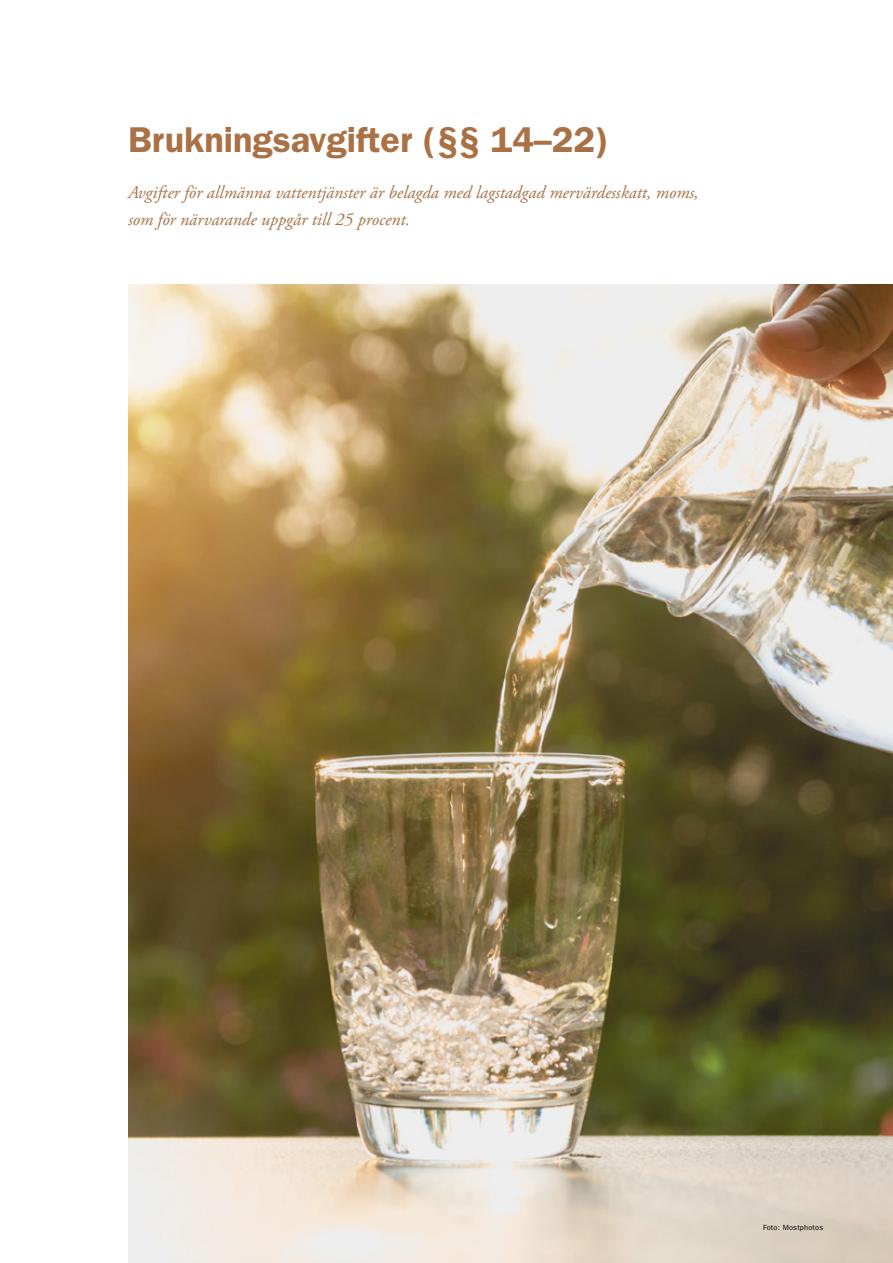
<style>
.page{position:relative;width:893px;height:1263px;background:#fff}
.page>*{position:absolute;margin:0;border:0;box-sizing:border-box;transform-origin:0 0}
.Rubrik_H1{font:600 36px "ITC Franklin Gothic Std";color:#aa7145}
.Paragraf{font:italic 18px/27px "Adobe Garamond Pro";color:#aa7145}
.t1{font:7.5px "ITC Franklin Gothic Std";letter-spacing:.025em;color:#000}
</style>
<div class="page">
<img style="left:128px;top:284px;width:765px;height:979px">
<h1 class="Rubrik_H1" style="left:128px;top:119px;width:482px">Brukningsavgifter (§§ 14–22)</h1>
<p class="Paragraf" style="left:128px;top:180px;width:572px">Avgifter för allmänna vattentjänster är belagda med lagstadgad mervärdesskatt, moms, som för närvarande uppgår till 25 procent.</p>
<p class="t1" style="left:763px;top:1223px;width:62px">Foto: Mostphotos</p>
</div>
